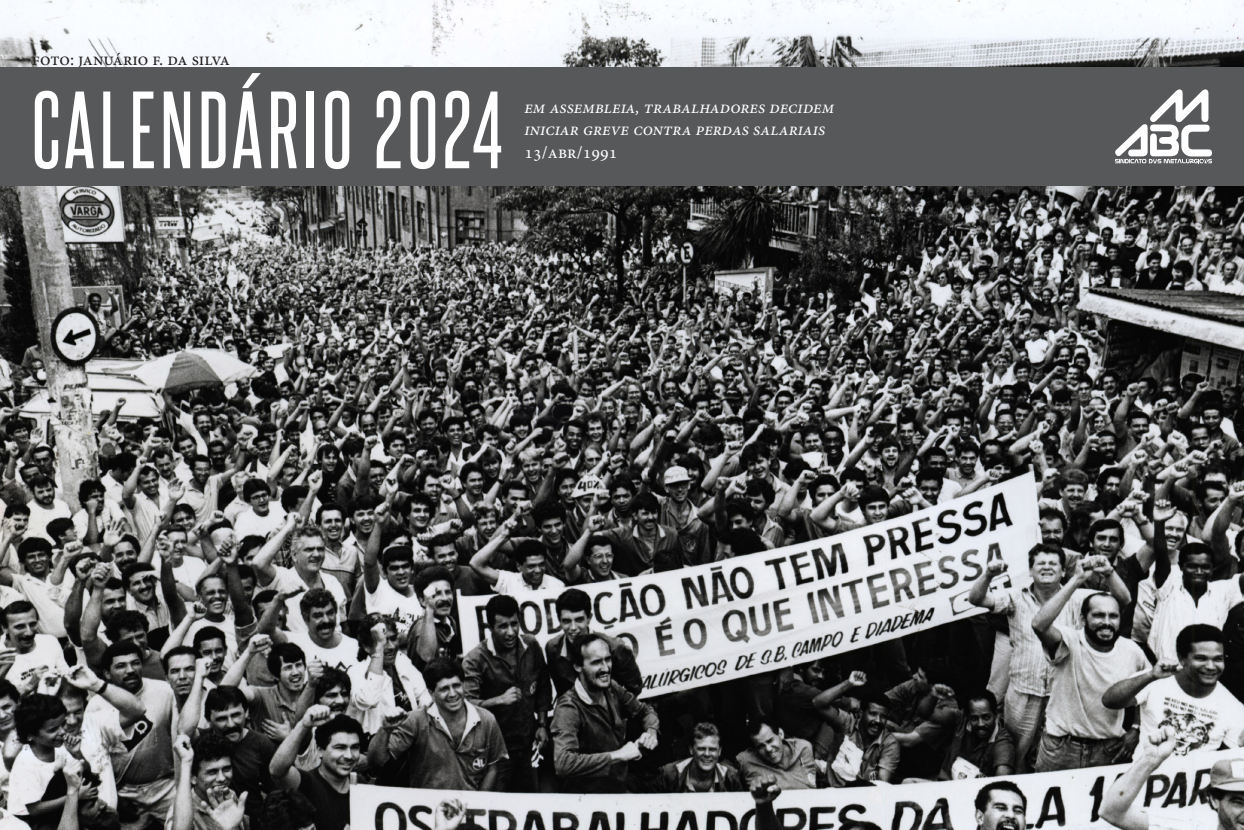
<style>
.page{position:relative;width:1244px;height:830px;background:#fff}
.page>*{position:absolute;margin:0;border:0;box-sizing:border-box;transform-origin:0 0}
.t1{font:93.15px "Steelfish Rg";letter-spacing:.05em;color:#fff}
.t2{font:italic 18px/22.5px "Minion Pro";color:#fff}
.t3{font:18px "Minion Pro";letter-spacing:-.005em;color:#231f20}
.t4{font:18px "Minion Pro";color:#fff}
</style>
<div class="page">
<img style="left:0;top:0;width:1244px;height:829px">
<div style="left:0;top:67px;width:1244px;height:119px;background:#57585a"></div>
<svg style="left:1115px;top:89px;width:97px;height:74px"></svg>
<p class="t3" style="left:32px;top:48px;width:200px">foto: januário f. da silva</p>
<p class="t1" style="left:32px;top:64px;width:472px">CALENDÁRIO 2024</p>
<p class="t2" style="left:524px;top:95px;width:311px">em assembleia, trabalhadores decidem iniciar greve contra perdas salariais</p>
<p class="t4" style="left:524px;top:140px;width:95px">13/abr/1991</p>
</div>
